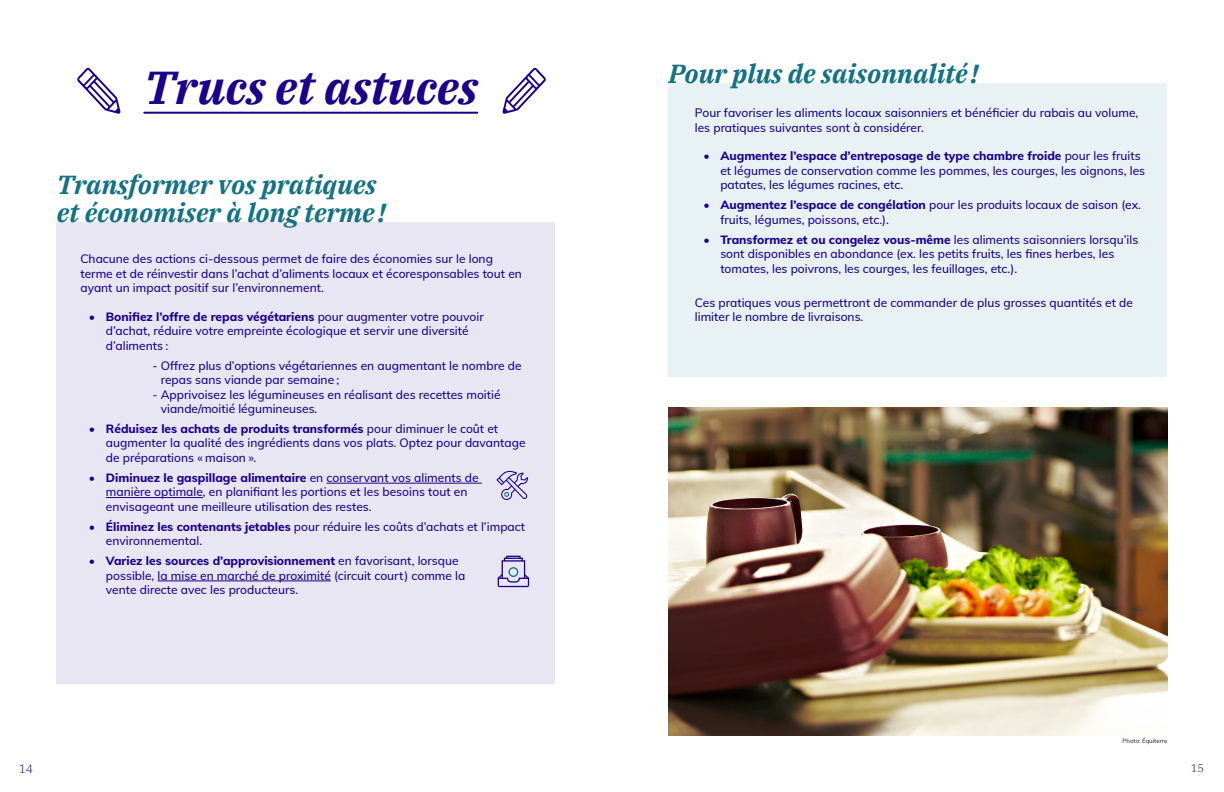
<style>
.page{position:relative;width:1224px;height:792px;background:#fff}
.page>*{position:absolute;margin:0;border:0;box-sizing:border-box;transform-origin:0 0}
.t1{font:italic 700 46px "IBM Plex Serif";color:#1c008c}
.t2{font:italic 700 26px/28px "IBM Plex Serif";color:#147382}
.t3{font:500 12px/14.4px "Muli";color:#1c008c}
.t4{font:300 12px "IBM Plex Serif";color:#1c008c}
.t5{font:300 11px "IBM Plex Serif";color:#1c008c}
.t6{font:500 6px "Muli";color:#333236}
.s1{font-weight:400}
.s2{font-weight:800}
</style>
<div class="page">
<div style="left:56px;top:222px;width:499px;height:462px;background:#e8e6f3"></div>
<hr style="left:144px;top:112px;width:333px;height:2px;background:#1c008c">
<hr style="left:326px;top:483px;width:156px;height:1px;background:#1c008c">
<hr style="left:106px;top:497px;width:97px;height:1px;background:#1c008c">
<hr style="left:158px;top:581px;width:173px;height:1px;background:#1c008c">
<div style="left:669px;top:83px;width:498px;height:294px;background:#e8f1f3"></div>
<img style="left:669px;top:408px;width:498px;height:327px">
<svg style="left:503px;top:68px;width:43px;height:46px"></svg>
<svg style="left:77px;top:68px;width:43px;height:46px"></svg>
<svg style="left:497px;top:471px;width:31px;height:29px"></svg>
<svg style="left:498px;top:556px;width:31px;height:31px"></svg>
<h1 class="t1" style="left:144px;top:51px;width:335px">Trucs et astuces</h1>
<h2 class="t2" style="left:57px;top:169px;width:330px">Transformer vos pratiques et économiser à long terme !</h2>
<p class="t3" style="left:80px;top:251px;width:443px">Chacune des actions ci-dessous permet de faire des économies sur le long terme et de réinvestir dans l’achat d’aliments locaux et écoresponsables tout en ayant un impact positif sur l’environnement.</p>
<p class="t3" style="left:106px;top:309px;width:379px;text-indent:-17px"><span class="s1">•</span> <span class="s2">Bonifiez l’offre de repas végétariens</span> pour augmenter votre pouvoir d’achat, réduire votre empreinte écologique et servir une diversité d’aliments :</p>
<p class="t3" style="left:161px;top:358px;width:362px;text-indent:-8px">- Offrez plus d’options végétariennes en augmentant le nombre de repas sans viande par semaine ;</p>
<p class="t3" style="left:161px;top:387px;width:341px;text-indent:-8px">- Apprivoisez les légumineuses en réalisant des recettes moitié viande/moitié légumineuses.</p>
<p class="t3" style="left:106px;top:421px;width:421px;text-indent:-17px"><span class="s1">•</span> <span class="s2">Réduisez les achats de produits transformés</span> pour diminuer le coût et augmenter la qualité des ingrédients dans vos plats. Optez pour davantage de préparations « maison ».</p>
<p class="t3" style="left:106px;top:470px;width:374px;text-indent:-17px"><span class="s1">•</span> <span class="s2">Diminuez le gaspillage alimentaire</span> en conservant vos aliments de manière optimale, en planifiant les portions et les besoins tout en envisageant une meilleure utilisation des restes.</p>
<p class="t3" style="left:106px;top:519px;width:421px;text-indent:-17px"><span class="s1">•</span> <span class="s2">Éliminez les contenants jetables</span> pour réduire les coûts d’achats et l’impact environnemental.</p>
<p class="t3" style="left:106px;top:553px;width:361px;text-indent:-17px"><span class="s2">• Variez les sources d’approvisionnement</span> en favorisant, lorsque possible, la mise en marché de proximité (circuit court) comme la vente directe avec les producteurs.</p>
<h2 class="t2" style="left:669px;top:58px;width:311px">Pour plus de saisonnalité !</h2>
<p class="t3" style="left:695px;top:105px;width:445px">Pour favoriser les aliments locaux saisonniers et bénéficier du rabais au volume, les pratiques suivantes sont à considérer.</p>
<p class="t3" style="left:720px;top:148px;width:426px;text-indent:-17px"><span class="s1">•</span> <span class="s2">Augmentez l’espace d’entreposage de type chambre froide</span> pour les fruits et légumes de conservation comme les pommes, les courges, les oignons, les patates, les légumes racines, etc.</p>
<p class="t3" style="left:720px;top:197px;width:422px;text-indent:-17px"><span class="s1">•</span> <span class="s2">Augmentez l’espace de congélation</span> pour les produits locaux de saison (ex. fruits, légumes, poissons, etc.).</p>
<p class="t3" style="left:720px;top:232px;width:420px;text-indent:-17px"><span class="s1">•</span> <span class="s2">Transformez et ou congelez vous-même</span> les aliments saisonniers lorsqu’ils sont disponibles en abondance (ex. les petits fruits, les fines herbes, les tomates, les poivrons, les courges, les feuillages, etc.).</p>
<p class="t3" style="left:695px;top:295px;width:440px">Ces pratiques vous permettront de commander de plus grosses quantités et de limiter le nombre de livraisons.</p>
<p class="t6" style="left:1123px;top:737px;width:46px">Photo: Équiterre</p>
<p class="t4" style="left:19px;top:759px;width:16px">14</p>
<p class="t5" style="left:1191px;top:759px;width:15px">15</p>
</div>
